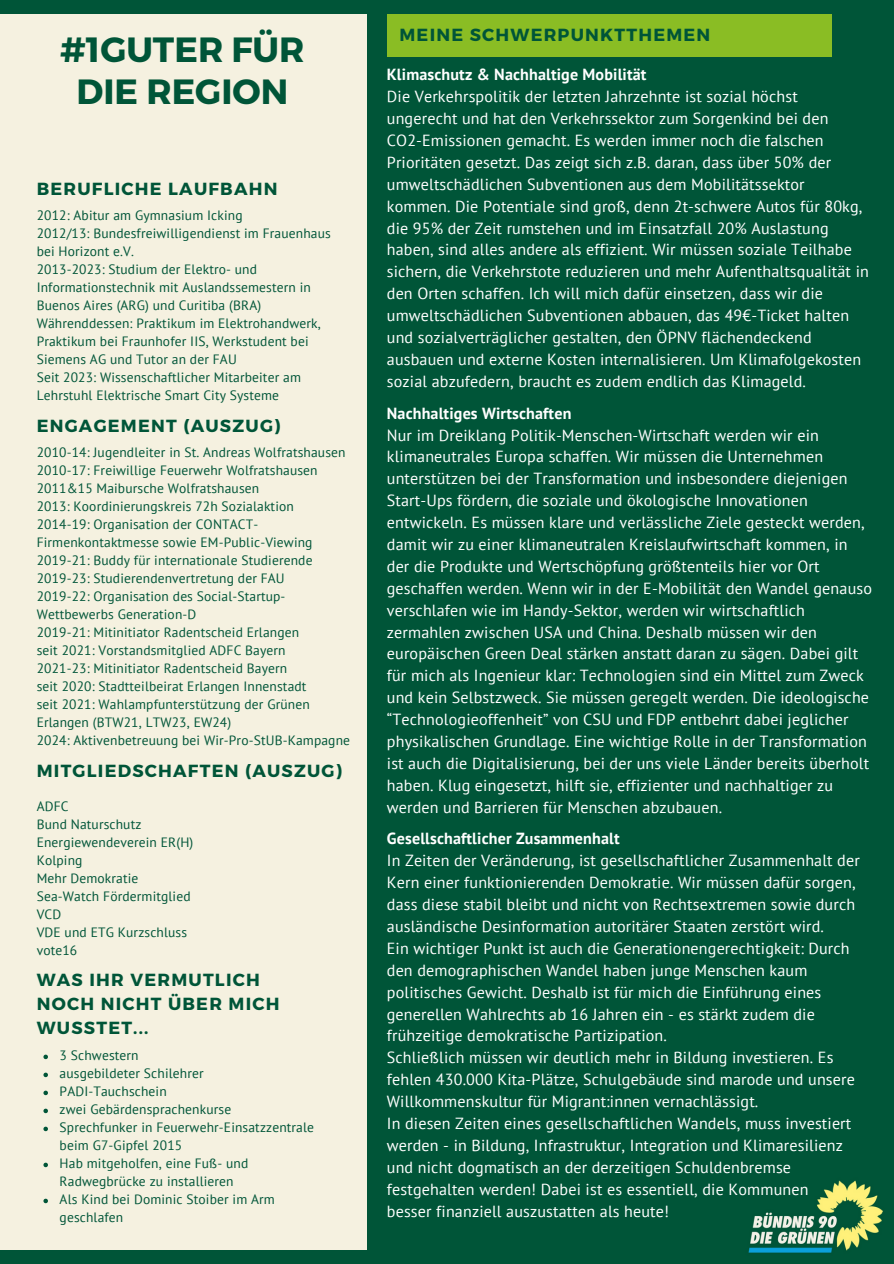
<style>
.page{position:relative;width:894px;height:1264px;background:#fff}
.page>*{position:absolute;margin:0;border:0;box-sizing:border-box;transform-origin:0 0}
.t1{font:700 34.95px/41.7px "Montserrat";color:#005538;text-align:center}
.t2{font:700 17.55px/24px "Montserrat";letter-spacing:.07em;color:#005538}
.t3{font:16.05px/21.9px "PT Sans";letter-spacing:.01em;color:#fff}
.t4{font:13.5px/18px "PT Sans";letter-spacing:.01em;color:#005538}
.s1{font-weight:700}
</style>
<div class="page">
<div style="left:0;top:0;width:893px;height:1263px;background:#005538"></div>
<div style="left:0;top:14px;width:366px;height:1235px;background:#f5f1e0"></div>
<div style="left:387px;top:14px;width:444px;height:43px;background:#8abd24"></div>
<svg style="left:43px;top:1054px;width:5px;height:5px"></svg>
<svg style="left:43px;top:1072px;width:5px;height:5px"></svg>
<svg style="left:43px;top:1090px;width:5px;height:5px"></svg>
<svg style="left:43px;top:1108px;width:5px;height:5px"></svg>
<svg style="left:43px;top:1126px;width:5px;height:5px"></svg>
<svg style="left:43px;top:1162px;width:5px;height:5px"></svg>
<svg style="left:43px;top:1198px;width:5px;height:5px"></svg>
<img style="left:748px;top:1180px;width:135px;height:73px">
<p class="t1" style="left:60px;top:27px;width:246px">#1GUTER FÜR<br>DIE REGION</p>
<p class="t2" style="left:37px;top:176px;width:242px">BERUFLICHE LAUFBAHN</p>
<p class="t4" style="left:37px;top:206px;width:207px">2012: Abitur am Gymnasium Icking</p>
<p class="t4" style="left:37px;top:224px;width:295px">2012/13: Bundesfreiwilligendienst im Frauenhaus bei Horizont e.V.</p>
<p class="t4" style="left:37px;top:260px;width:276px">2013-2023: Studium der Elektro- und<br>Informationstechnik mit Auslandssemestern in<br>Buenos Aires (ARG) und Curitiba (BRA)</p>
<p class="t4" style="left:37px;top:314px;width:285px">Währenddessen: Praktikum im Elektrohandwerk,<br>Praktikum bei Fraunhofer IIS, Werkstudent bei<br>Siemens AG und Tutor an der FAU</p>
<p class="t4" style="left:37px;top:368px;width:266px">Seit 2023: Wissenschaftlicher Mitarbeiter am<br>Lehrstuhl Elektrische Smart City Systeme</p>
<p class="t2" style="left:37px;top:412px;width:245px">ENGAGEMENT (AUSZUG)</p>
<p class="t4" style="left:37px;top:443px;width:310px">2010-14: Jugendleiter in St. Andreas Wolfratshausen</p>
<p class="t4" style="left:37px;top:461px;width:282px">2010-17: Freiwillige Feuerwehr Wolfratshausen</p>
<p class="t4" style="left:37px;top:479px;width:224px">2011&amp;15 Maibursche Wolfratshausen</p>
<p class="t4" style="left:37px;top:497px;width:258px">2013: Koordinierungskreis 72h Sozialaktion</p>
<p class="t4" style="left:37px;top:515px;width:277px">2014-19: Organisation der CONTACT-<br>Firmenkontaktmesse sowie EM-Public-Viewing</p>
<p class="t4" style="left:37px;top:551px;width:277px">2019-21: Buddy für internationale Studierende</p>
<p class="t4" style="left:37px;top:569px;width:249px">2019-23: Studierendenvertretung der FAU</p>
<p class="t4" style="left:37px;top:587px;width:250px">2019-22: Organisation des Social-Startup-<br>Wettbewerbs Generation-D</p>
<p class="t4" style="left:37px;top:623px;width:264px">2019-21: Mitinitiator Radentscheid Erlangen</p>
<p class="t4" style="left:37px;top:641px;width:250px">seit 2021: Vorstandsmitglied ADFC Bayern</p>
<p class="t4" style="left:37px;top:659px;width:252px">2021-23: Mitinitiator Radentscheid Bayern</p>
<h2 class="t4" style="left:37px;top:677px;width:271px">seit 2020: Stadtteilbeirat Erlangen Innenstadt</h2>
<p class="t4" style="left:37px;top:695px;width:274px">seit 2021: Wahlampfunterstützung der Grünen<br>Erlangen (BTW21, LTW23, EW24)</p>
<p class="t4" style="left:37px;top:731px;width:315px">2024: Aktivenbetreuung bei Wir-Pro-StUB-Kampagne</p>
<h1 class="t2" style="left:37px;top:757px;width:307px">MITGLIEDSCHAFTEN (AUSZUG)</h1>
<h2 class="t4" style="left:37px;top:796px;width:33px">ADFC</h2>
<p class="t4" style="left:37px;top:814px;width:106px">Bund Naturschutz</p>
<p class="t4" style="left:37px;top:832px;width:158px">Energiewendeverein ER(H)</p>
<p class="t4" style="left:37px;top:850px;width:47px">Kolping</p>
<p class="t4" style="left:37px;top:868px;width:103px">Mehr Demokratie</p>
<p class="t4" style="left:37px;top:886px;width:155px">Sea-Watch Fördermitglied</p>
<h2 class="t4" style="left:37px;top:904px;width:26px">VCD</h2>
<p class="t4" style="left:37px;top:922px;width:152px">VDE und ETG Kurzschluss</p>
<p class="t4" style="left:37px;top:940px;width:42px">vote16</p>
<p class="t2" style="left:37px;top:966px;width:244px">WAS IHR VERMUTLICH<br>NOCH NICHT ÜBER MICH<br>WUSSTET...</p>
<p class="t4" style="left:60px;top:1046px;width:80px">3 Schwestern</p>
<p class="t4" style="left:60px;top:1064px;width:145px">ausgebildeter Schilehrer</p>
<p class="t4" style="left:60px;top:1082px;width:109px">PADI-Tauchschein</p>
<p class="t4" style="left:60px;top:1100px;width:173px">zwei Gebärdensprachenkurse</p>
<p class="t4" style="left:60px;top:1118px;width:256px">Sprechfunker in Feuerwehr-Einsatzzentrale beim G7-Gipfel 2015</p>
<p class="t4" style="left:60px;top:1154px;width:190px">Hab mitgeholfen, eine Fuß- und<br>Radwegbrücke zu installieren</p>
<h2 class="t4" style="left:60px;top:1190px;width:217px">Als Kind bei Dominic Stoiber im Arm geschlafen</h2>
<p class="t2" style="left:399px;top:22px;width:312px">MEINE SCHWERPUNKTTHEMEN</p>
<p class="t3" style="left:387px;top:63px;width:483px"><span class="s1">Klimaschutz &amp; Nachhaltige Mobilität<br></span>Die Verkehrspolitik der letzten Jahrzehnte ist sozial höchst ungerecht und hat den Verkehrssektor zum Sorgenkind bei den CO2-Emissionen gemacht. Es werden immer noch die falschen Prioritäten gesetzt. Das zeigt sich z.B. daran, dass über 50% der umweltschädlichen Subventionen aus dem Mobilitätssektor kommen. Die Potentiale sind groß, denn 2t-schwere Autos für 80kg, die 95% der Zeit rumstehen und im Einsatzfall 20% Auslastung haben, sind alles andere als effizient. Wir müssen soziale Teilhabe sichern, die Verkehrstote reduzieren und mehr Aufenthaltsqualität in den Orten schaffen. Ich will mich dafür einsetzen, dass wir die umweltschädlichen Subventionen abbauen, das 49€-Ticket halten und sozialverträglicher gestalten, den ÖPNV flächendeckend ausbauen und externe Kosten internalisieren. Um Klimafolgekosten sozial abzufedern, braucht es zudem endlich das Klimageld.</p>
<h2 class="t3" style="left:387px;top:402px;width:486px"><span class="s1">Nachhaltiges Wirtschaften<br></span>Nur im Dreiklang Politik-Menschen-Wirtschaft werden wir ein klimaneutrales Europa schaffen. Wir müssen die Unternehmen unterstützen bei der Transformation und insbesondere diejenigen Start-Ups fördern, die soziale und ökologische Innovationen entwickeln. Es müssen klare und verlässliche Ziele gesteckt werden, damit wir zu einer klimaneutralen Kreislaufwirtschaft kommen, in der die Produkte und Wertschöpfung größtenteils hier vor Ort geschaffen werden. Wenn wir in der E-Mobilität den Wandel genauso verschlafen wie im Handy-Sektor, werden wir wirtschaftlich zermahlen zwischen USA und China. Deshalb müssen wir den europäischen Green Deal stärken anstatt daran zu sägen. Dabei gilt für mich als Ingenieur klar: Technologien sind ein Mittel zum Zweck und kein Selbstzweck. Sie müssen geregelt werden. Die ideologische “Technologieoffenheit” von CSU und FDP entbehrt dabei jeglicher physikalischen Grundlage. Eine wichtige Rolle in der Transformation ist auch die Digitalisierung, bei der uns viele Länder bereits überholt haben. Klug eingesetzt, hilft sie, effizienter und nachhaltiger zu werden und Barrieren für Menschen abzubauen.</h2>
<h3 class="t3" style="left:387px;top:827px;width:474px"><span class="s1">Gesellschaftlicher Zusammenhalt<br></span>In Zeiten der Veränderung, ist gesellschaftlicher Zusammenhalt der Kern einer funktionierenden Demokratie. Wir müssen dafür sorgen, dass diese stabil bleibt und nicht von Rechtsextremen sowie durch ausländische Desinformation autoritärer Staaten zerstört wird.<br>Ein wichtiger Punkt ist auch die Generationengerechtigkeit: Durch den demographischen Wandel haben junge Menschen kaum politisches Gewicht. Deshalb ist für mich die Einführung eines generellen Wahlrechts ab 16 Jahren ein - es stärkt zudem die frühzeitige demokratische Partizipation.<br>Schließlich müssen wir deutlich mehr in Bildung investieren. Es fehlen 430.000 Kita-Plätze, Schulgebäude sind marode und unsere Willkommenskultur für Migrant:innen vernachlässigt.<br>In diesen Zeiten eines gesellschaftlichen Wandels, muss investiert werden - in Bildung, Infrastruktur, Integration und Klimaresilienz und nicht dogmatisch an der derzeitigen Schuldenbremse festgehalten werden! Dabei ist es essentiell, die Kommunen<br>besser finanziell auszustatten als heute!</h3>
</div>
